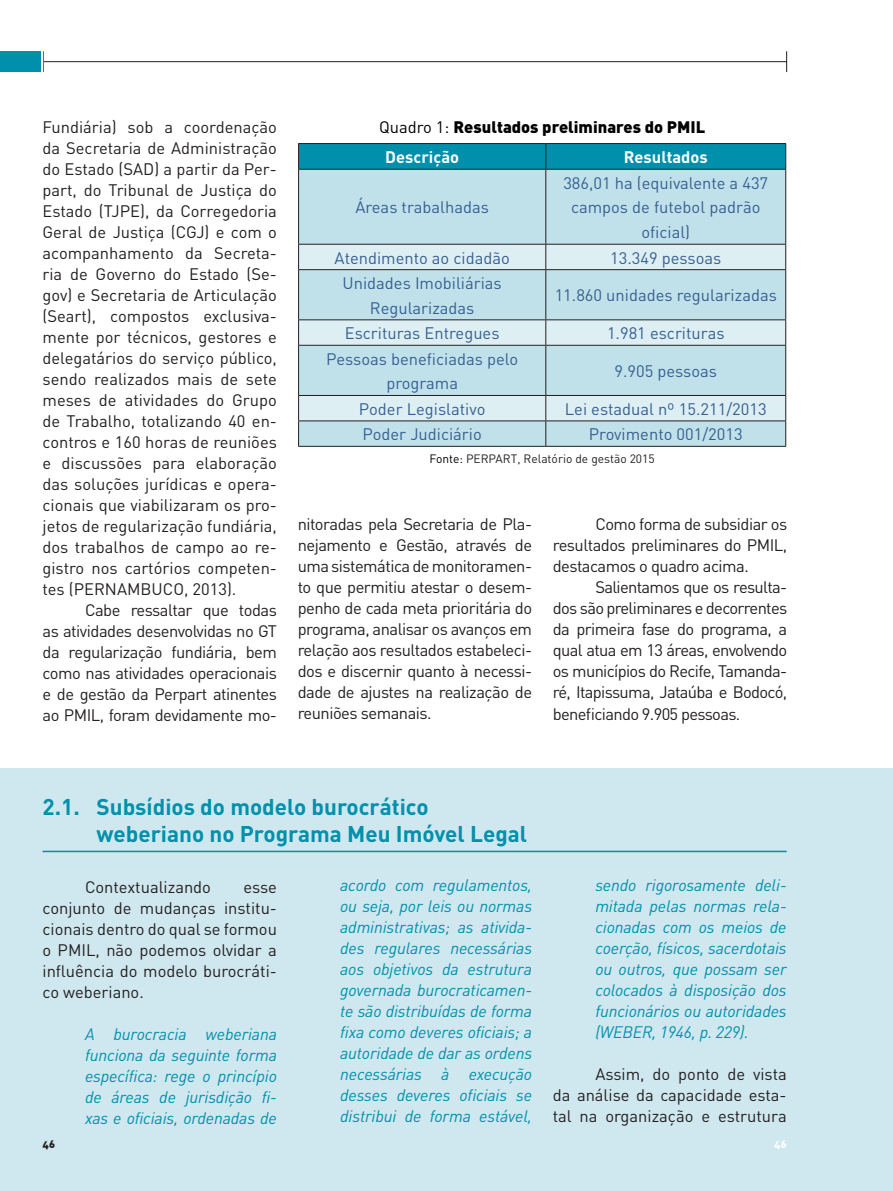
<style>
.page{position:relative;width:893px;height:1191px;background:#fff}
.page>*{position:absolute;margin:0;border:0;box-sizing:border-box;transform-origin:0 0}
.Título_Acadêmicos{font:700 22.5px/27px "DIN";color:#0090ab}
.Texto_Geral{font:16.5px/21px "DIN";letter-spacing:-.03em;color:#231f20;text-align:justify}
.Citação_-_Acadêmicos{font:italic 16.5px/21px "DIN";letter-spacing:-.01em;color:#0090ab;text-align:justify}
.t1{font:16.5px/24.8px "DIN";color:#365f91;text-align:center}
.t2{font:900 16.5px "DIN";color:#000}
.t3{font:700 16.5px "DIN";color:#fff}
.Texto_Geral-2{font:16.5px "DIN";color:#231f20}
.t4{font:12px "DIN";color:#231f20}
.t5{font:10.5px "DIN Black Alternate";color:#231f20}
.t6{font:10.5px "DIN Black Alternate";color:#fff}
.s1{font-weight:400}
.s2{color:#000}
</style>
<div class="page">
<hr style="left:44px;top:61px;width:743px;height:1px;background:#231f20">
<svg style="left:786px;top:51px;width:1px;height:21px"></svg>
<div style="left:0;top:51px;width:41px;height:21px;background:#0090ab"></div>
<svg style="left:43px;top:51px;width:1px;height:21px"></svg>
<div style="left:0;top:769px;width:893px;height:422px;background:#cfe7ee"></div>
<div style="left:299px;top:170px;width:486px;height:276px;background:#c1e1ea"></div>
<svg style="left:299px;top:245px;width:486px;height:175px;background:#cce5ed"></svg>
<hr style="left:298px;top:143px;width:248px;height:1px;background:#231f20">
<hr style="left:546px;top:143px;width:240px;height:1px;background:#231f20">
<div style="left:298px;top:144px;width:488px;height:25px;background:#0090ab"></div>
<hr style="left:298px;top:169px;width:248px;height:1px;background:#231f20">
<hr style="left:298px;top:170px;width:1px;height:74px;background:#231f20">
<hr style="left:546px;top:169px;width:240px;height:1px;background:#231f20">
<hr style="left:545px;top:170px;width:1px;height:74px;background:#231f20">
<hr style="left:785px;top:170px;width:1px;height:74px;background:#231f20">
<hr style="left:298px;top:244px;width:248px;height:1px;background:#231f20">
<svg style="left:298px;top:245px;width:1px;height:24px"></svg>
<hr style="left:546px;top:244px;width:240px;height:1px;background:#231f20">
<svg style="left:545px;top:245px;width:1px;height:24px"></svg>
<svg style="left:785px;top:245px;width:1px;height:24px"></svg>
<hr style="left:298px;top:269px;width:248px;height:1px;background:#231f20">
<hr style="left:298px;top:270px;width:1px;height:49px;background:#231f20">
<hr style="left:546px;top:269px;width:240px;height:1px;background:#231f20">
<hr style="left:545px;top:270px;width:1px;height:49px;background:#231f20">
<hr style="left:785px;top:270px;width:1px;height:49px;background:#231f20">
<hr style="left:298px;top:319px;width:248px;height:1px;background:#231f20">
<svg style="left:298px;top:320px;width:1px;height:25px"></svg>
<hr style="left:546px;top:319px;width:240px;height:1px;background:#231f20">
<svg style="left:545px;top:320px;width:1px;height:25px"></svg>
<svg style="left:785px;top:320px;width:1px;height:25px"></svg>
<hr style="left:298px;top:345px;width:248px;height:1px;background:#231f20">
<hr style="left:298px;top:346px;width:1px;height:49px;background:#231f20">
<hr style="left:546px;top:345px;width:240px;height:1px;background:#231f20">
<hr style="left:545px;top:346px;width:1px;height:49px;background:#231f20">
<hr style="left:785px;top:346px;width:1px;height:49px;background:#231f20">
<hr style="left:298px;top:395px;width:248px;height:1px;background:#231f20">
<hr style="left:546px;top:395px;width:240px;height:1px;background:#231f20">
<hr style="left:298px;top:420px;width:248px;height:1px;background:#231f20">
<svg style="left:298px;top:396px;width:1px;height:50px"></svg>
<hr style="left:546px;top:420px;width:240px;height:1px;background:#231f20">
<svg style="left:545px;top:396px;width:1px;height:50px"></svg>
<svg style="left:785px;top:396px;width:1px;height:50px"></svg>
<hr style="left:298px;top:446px;width:248px;height:1px;background:#231f20">
<hr style="left:546px;top:446px;width:240px;height:1px;background:#231f20">
<hr style="left:43px;top:850px;width:744px;height:2px;background:#0090ab">
<p class="Texto_Geral" style="left:43px;top:116px;width:236px">Fundiária) sob a coordenação da Secretaria de Administração do Estado (SAD) a partir da Per&shy;part, do Tribunal de Justiça do Estado (TJPE), da Corregedoria Geral de Justiça (CGJ) e com o acompanhamento da Secreta&shy;ria de Governo do Estado (Se&shy;gov) e Secretaria de Articulação (Seart), compostos exclusiva&shy;mente por técnicos, gestores e delegatários do serviço público, sendo realizados mais de sete meses de atividades do Grupo de Trabalho, totalizando 40 en&shy;contros e 160 horas de reuniões e discussões para elaboração das soluções jurídicas e opera&shy;cionais que viabilizaram os pro&shy;jetos de regularização fundiária, dos trabalhos de campo ao re&shy;gistro nos cartórios competen&shy;tes (PERNAMBUCO, 2013).</p>
<p class="Texto_Geral" style="left:43px;top:599px;width:236px;text-indent:43px">Cabe ressaltar que todas as atividades desenvolvidas no GT da regularização fundiária, bem como nas atividades operacionais e de gestão da Perpart atinentes ao PMIL, foram devidamente mo-</p>
<p class="t2" style="left:379px;top:116px;width:328px"><span class="s1">Quadro 1:</span> Resultados preliminares do PMIL</p>
<p class="t3" style="left:385px;top:146px;width:75px">Descrição</p>
<p class="t3" style="left:624px;top:146px;width:85px">Resultados</p>
<p class="t1" style="left:355px;top:195px;width:135px">Áreas trabalhadas</p>
<p class="t1" style="left:563px;top:170px;width:206px">386,01 ha (equivalente a 437 campos de futebol padrão oficial)</p>
<p class="t1" style="left:335px;top:245px;width:177px">Atendimento ao cidadão</p>
<p class="t1" style="left:610px;top:245px;width:113px">13.349 pessoas</p>
<p class="t1" style="left:343px;top:270px;width:161px">Unidades Imobiliárias<br>Regularizadas</p>
<p class="t1" style="left:555px;top:283px;width:224px">11.860 unidades regularizadas</p>
<p class="t1" style="left:345px;top:321px;width:156px">Escrituras Entregues</p>
<p class="t1" style="left:607px;top:321px;width:119px">1.981 escrituras</p>
<p class="t1" style="left:326px;top:346px;width:193px">Pessoas beneficiadas pelo programa</p>
<p class="t1" style="left:614px;top:358px;width:104px">9.905 pessoas</p>
<p class="t1" style="left:359px;top:396px;width:128px">Poder Legislativo</p>
<p class="t1" style="left:565px;top:396px;width:203px">Lei estadual nº 15.211/2013</p>
<p class="t1" style="left:363px;top:422px;width:121px">Poder Judiciário</p>
<p class="t1" style="left:589px;top:422px;width:155px">Provimento 001/2013</p>
<p class="t4" style="left:430px;top:451px;width:227px"><span class="s2">Fonte:</span> PERPART, Relatório de gestão 2015</p>
<p class="Texto_Geral" style="left:298px;top:513px;width:236px">nitoradas pela Secretaria de Pla&shy;nejamento e Gestão, através de uma sistemática de monitoramen&shy;to que permitiu atestar o desem&shy;penho de cada meta prioritária do programa, analisar os avanços em relação aos resultados estabeleci&shy;dos e discernir quanto à necessi&shy;dade de ajustes na realização de reuniões semanais.</p>
<p class="Texto_Geral" style="left:553px;top:513px;width:236px;text-indent:43px">Como forma de subsidiar os resultados preliminares do PMIL, destacamos o quadro acima.</p>
<p class="Texto_Geral" style="left:553px;top:576px;width:236px;text-indent:43px">Salientamos que os resulta&shy;dos são preliminares e decorrentes da primeira fase do programa, a qual atua em 13 áreas, envolvendo os municípios do Recife, Tamanda&shy;ré, Itapissuma, Jataúba e Bodocó, beneficiando 9.905 pessoas.</p>
<p class="Título_Acadêmicos" style="left:97px;top:792px;width:432px;text-indent:-54px">2.1. Subsídios do modelo burocrático weberiano no Programa Meu Imóvel Legal</p>
<p class="Texto_Geral-2" style="left:85px;top:876px;width:128px">Contextualizando</p>
<p class="Citação_-_Acadêmicos" style="left:340px;top:874px;width:193px">acordo com regulamentos, ou seja, por leis ou normas administrativas; as ativida&shy;des regulares necessárias aos objetivos da estrutura governada burocraticamen&shy;te são distribuídas de forma fixa como deveres oficiais; a autoridade de dar as ordens necessárias à execução desses deveres oficiais se distribui de forma estável,</p>
<p class="Citação_-_Acadêmicos" style="left:595px;top:874px;width:193px">sendo rigorosamente deli&shy;mitada pelas normas rela&shy;cionadas com os meios de coerção, físicos, sacerdotais ou outros, que possam ser colocados à disposição dos funcionários ou autoridades (WEBER, 1946, p. 229).</p>
<p class="Texto_Geral" style="left:43px;top:876px;width:236px;text-indent:201px">esse conjunto de mudanças institu&shy;cionais dentro do qual se formou o PMIL, não podemos olvidar a influência do modelo burocráti&shy;co weberiano.</p>
<p class="Citação_-_Acadêmicos" style="left:85px;top:1023px;width:193px">A burocracia weberiana funciona da seguinte forma específica: rege o princípio de áreas de jurisdição fi&shy;xas e oficiais, ordenadas de</p>
<p class="Texto_Geral" style="left:553px;top:1063px;width:235px;text-indent:43px">Assim, do ponto de vista da análise da capacidade esta&shy;tal na organização e estrutura</p>
<p class="t5" style="left:43px;top:1137px;width:14px">46</p>
<p class="t6" style="left:774px;top:1137px;width:14px">46</p>
</div>
